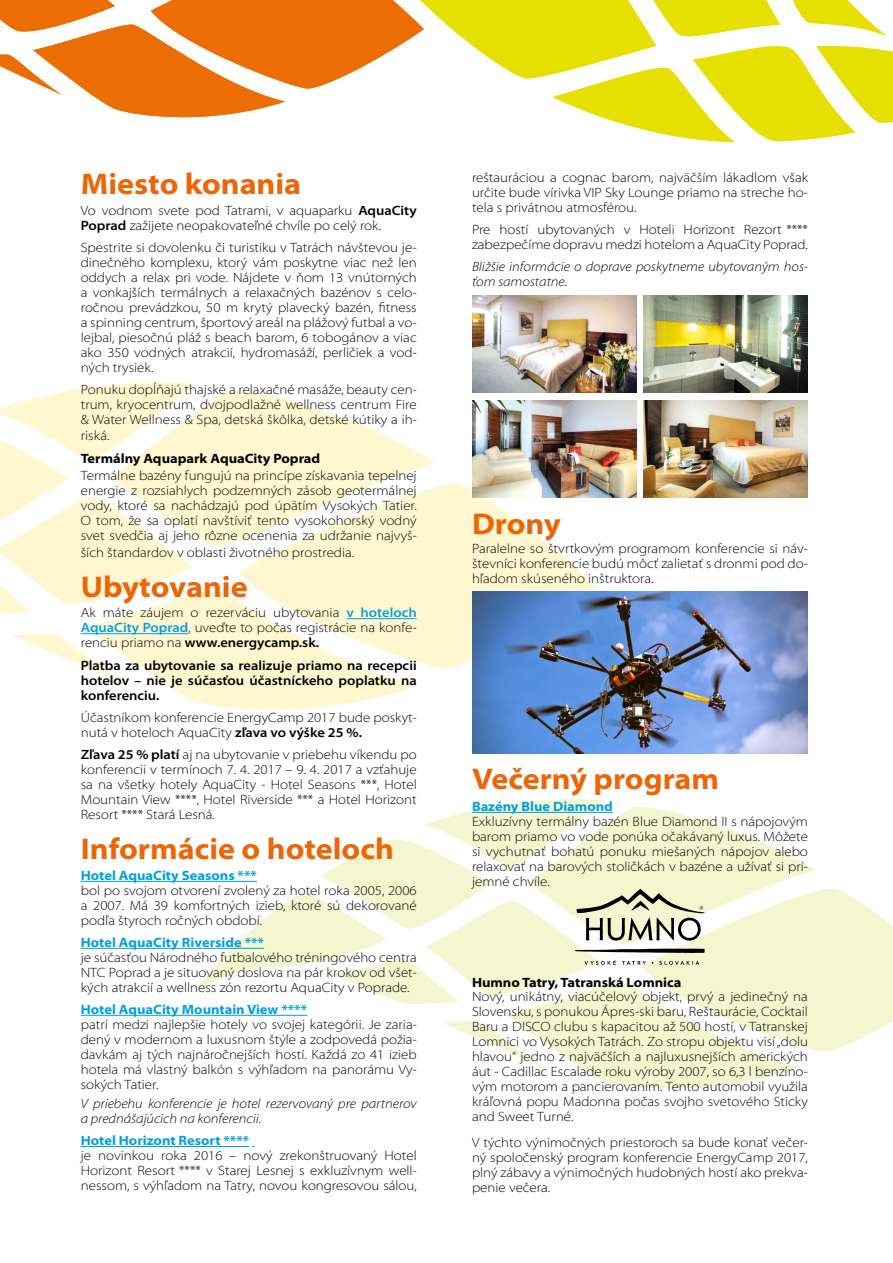
<style>
.page{position:relative;width:893px;height:1263px;background:#fff}
.page>*{position:absolute;margin:0;border:0;box-sizing:border-box;transform-origin:0 0}
.t1{font:700 semi-expanded 30px "Myriad Pro";color:#ec6608}
.t2{font:300 semi-expanded 13.5px/15px "Myriad Pro";color:#000;text-align:justify}
.t3{font:italic 300 semi-expanded 13.5px/15px "Myriad Pro";color:#000}
.t4{font:700 semi-expanded 13.5px "Myriad Pro";color:#009fe3}
.t5{font:600 semi-expanded 13.5px/15px "Myriad Pro";color:#000;text-align:justify}
.t6{font:700 semi-expanded 13.5px "Myriad Pro";color:#000}
.s1{font-weight:600}
.s2{font-weight:600;color:#009fe3}
</style>
<div class="page">
<svg style="left:198px;top:839px;width:227px;height:165px"></svg>
<svg style="left:425px;top:799px;width:178px;height:252px;fill:#f4f6d0"></svg>
<svg style="left:507px;top:803px;width:308px;height:286px;fill:#f4f6cf"></svg>
<svg style="left:435px;top:483px;width:160px;height:185px;fill:#fff7cf"></svg>
<svg style="left:0;top:382px;width:196px;height:286px;fill:#fff7cf"></svg>
<svg style="left:87px;top:387px;width:348px;height:323px;fill:#fff7cf"></svg>
<svg style="left:0;top:0;width:893px;height:142px"></svg>
<hr style="left:346px;top:618px;width:71px;height:1px;background:#009fe3">
<hr style="left:81px;top:633px;width:107px;height:1px;background:#009fe3">
<hr style="left:81px;top:881px;width:176px;height:1px;background:#009fe3">
<hr style="left:81px;top:948px;width:183px;height:1px;background:#009fe3">
<hr style="left:81px;top:1015px;width:226px;height:1px;background:#009fe3">
<hr style="left:81px;top:1146px;width:168px;height:1px;background:#009fe3">
<hr style="left:472px;top:812px;width:141px;height:1px;background:#009fe3">
<img style="left:472px;top:400px;width:164px;height:97px">
<img style="left:472px;top:296px;width:164px;height:97px">
<img style="left:644px;top:296px;width:164px;height:97px">
<img style="left:644px;top:400px;width:164px;height:97px">
<img style="left:472px;top:591px;width:336px;height:163px">
<svg style="left:575px;top:884px;width:318px;height:168px"></svg>
<h1 class="t1" style="left:81px;top:167px;width:222px">Miesto konania</h1>
<p class="t2" style="left:81px;top:203px;width:337px">Vo vodnom svete pod Tatrami, v aquaparku <span class="s1">AquaCity<br>Poprad</span> zažijete neopakovateľné chvíle po celý rok.</p>
<p class="t2" style="left:81px;top:240px;width:337px">Spestrite si dovolenku či turistiku v Tatrách návštevou je&shy;dinečného komplexu, ktorý vám poskytne viac než len oddych a relax pri vode. Nájdete v ňom 13 vnútorných a vonkajších termálnych a relaxačných bazénov s celo&shy;ročnou prevádzkou, 50 m krytý plavecký bazén, fitness a spinning centrum, športový areál na plážový futbal a vo&shy;lejbal, piesočnú pláž s beach barom, 6 tobogánov a viac ako 350 vodných atrakcií, hydromasáží, perličiek a vod&shy;ných trysiek.</p>
<p class="t2" style="left:81px;top:382px;width:337px;line-height:15.5px">Ponuku dopĺňajú thajské a relaxačné masáže, beauty cen&shy;trum, kryocentrum, dvojpodlažné wellness centrum Fire &amp; Water Wellness &amp; Spa, detská škôlka, detské kútiky a ih&shy;riská.</p>
<p class="t6" style="left:81px;top:450px;width:241px">Termálny Aquapark AquaCity Poprad</p>
<p class="t2" style="left:81px;top:468px;width:337px">Termálne bazény fungujú na princípe získavania tepelnej energie z rozsiahlych podzemných zásob geotermálnej vody, ktoré sa nachádzajú pod úpätím Vysokých Tatier.<br>O tom, že sa oplatí navštíviť tento vysokohorský vodný svet svedčia aj jeho rôzne ocenenia za udržanie najvyš&shy;ších štandardov v oblasti životného prostredia.</p>
<h1 class="t1" style="left:81px;top:570px;width:168px">Ubytovanie</h1>
<p class="t2" style="left:81px;top:605px;width:337px">Ak máte záujem o rezerváciu ubytovania <span class="s2">v hoteloch AquaCity Poprad</span>, uveďte to počas registrácie na konfe&shy;renciu priamo na <span class="s1">www.energycamp.sk.</span></p>
<p class="t5" style="left:81px;top:658px;width:337px">Platba za ubytovanie sa realizuje priamo na recepcii hotelov – nie je súčasťou účastníckeho poplatku na konferenciu.</p>
<p class="t2" style="left:81px;top:710px;width:337px">Účastníkom konferencie EnergyCamp 2017 bude poskyt&shy;nutá v hoteloch AquaCity <span class="s1">zľava vo výške 25 %.</span></p>
<p class="t2" style="left:81px;top:747px;width:337px"><span class="s1">Zľava 25 % platí</span> aj na ubytovanie v priebehu víkendu po konferencii v termínoch 7. 4. 2017 – 9. 4. 2017 a vzťahuje sa na všetky hotely AquaCity - Hotel Seasons ***, Hotel Mountain View ****, Hotel Riverside *** a Hotel Horizont Resort **** Stará Lesná.</p>
<h1 class="t1" style="left:81px;top:832px;width:315px">Informácie o hoteloch</h1>
<p class="t4" style="left:81px;top:868px;width:178px">Hotel AquaCity Seasons ***</p>
<p class="t2" style="left:81px;top:883px;width:337px">bol po svojom otvorení zvolený za hotel roka 2005, 2006 a 2007. Má 39 komfortných izieb, ktoré sú dekorované podľa štyroch ročných období.</p>
<p class="t4" style="left:81px;top:935px;width:185px">Hotel AquaCity Riverside ***</p>
<p class="t2" style="left:81px;top:950px;width:337px">je súčasťou Národného futbalového tréningového centra NTC Poprad a je situovaný doslova na pár krokov od všet&shy;kých atrakcií a wellness zón rezortu AquaCity v Poprade.</p>
<p class="t4" style="left:81px;top:1002px;width:228px">Hotel AquaCity Mountain View ****</p>
<p class="t2" style="left:81px;top:1017px;width:337px">patrí medzi najlepšie hotely vo svojej kategórii. Je zaria&shy;dený v modernom a luxusnom štýle a zodpovedá požia&shy;davkám aj tých najnáročnejších hostí. Každá zo 41 izieb hotela má vlastný balkón s výhľadom na panorámu Vy&shy;sokých Tatier.</p>
<p class="t3" style="left:81px;top:1096px;width:337px">V priebehu konferencie je hotel rezervovaný pre partnerov a prednášajúcich na konferencii.</p>
<p class="t4" style="left:81px;top:1133px;width:170px">Hotel Horizont Resort ****</p>
<p class="t2" style="left:81px;top:1148px;width:337px">je novinkou roka 2016 – nový zrekonštruovaný Hotel Horizont Resort **** v Starej Lesnej s exkluzívnym well&shy;nessom, s výhľadom na Tatry, novou kongresovou sálou,</p>
<p class="t2" style="left:472px;top:170px;width:337px">reštauráciou a cognac barom, najväčším lákadlom však určite bude vírivka VIP Sky Lounge priamo na streche ho&shy;tela s privátnou atmosférou.</p>
<p class="t2" style="left:472px;top:222px;width:337px">Pre hostí ubytovaných v Hoteli Horizont Rezort **** zabezpečíme dopravu medzi hotelom a AquaCity Poprad.</p>
<p class="t3" style="left:472px;top:260px;width:337px">Bližšie informácie o doprave poskytneme ubytovaným hos&shy;ťom samostatne.</p>
<h1 class="t1" style="left:472px;top:507px;width:90px">Drony</h1>
<p class="t2" style="left:472px;top:541px;width:337px">Paralelne so štvrtkovým programom konferencie si náv&shy;števníci konferencie budú môcť zalietať s dronmi pod do&shy;hľadom skúseného inštruktora.</p>
<h1 class="t1" style="left:472px;top:762px;width:249px">Večerný program</h1>
<p class="t4" style="left:472px;top:799px;width:142px">Bazény Blue Diamond</p>
<p class="t2" style="left:472px;top:814px;width:337px">Exkluzívny termálny bazén Blue Diamond II s nápojovým barom priamo vo vode ponúka očakávaný luxus. Môžete si vychutnať bohatú ponuku miešaných nápojov alebo relaxovať na barových stoličkách v bazéne a užívať si prí&shy;jemné chvíle.</p>
<p class="t6" style="left:472px;top:974px;width:211px">Humno Tatry, Tatranská Lomnica</p>
<p class="t2" style="left:472px;top:989px;width:337px">Nový, unikátny, viacúčelový objekt, prvý a jedinečný na Slovensku, s ponukou Ápres-ski baru, Reštaurácie, Cocktail Baru a DISCO clubu s kapacitou až 500 hostí, v Tatranskej Lomnici vo Vysokých Tatrách. Zo stropu objektu visí „dolu hlavou“ jedno z najväčších a najluxusnejších amerických áut - Cadillac Escalade roku výroby 2007, so 6,3 l benzíno&shy;vým motorom a pancierovaním. Tento automobil využila kráľovná popu Madonna počas svojho svetového Sticky and Sweet Turné.</p>
<p class="t2" style="left:472px;top:1135px;width:337px">V týchto výnimočných priestoroch sa bude konať večer&shy;ný spoločenský program konferencie EnergyCamp 2017, plný zábavy a výnimočných hudobných hostí ako prekva&shy;penie večera.</p>
</div>
